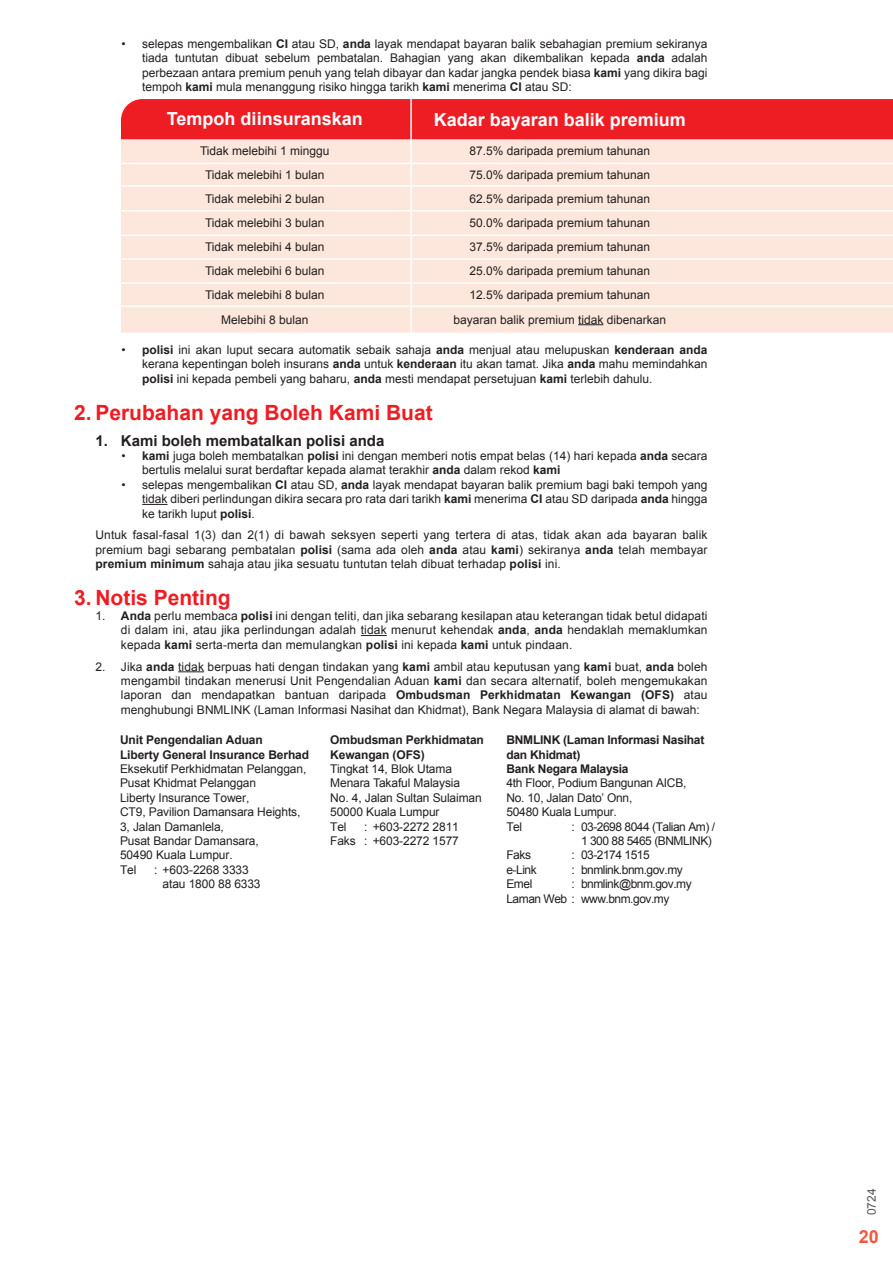
<style>
.page{position:relative;width:893px;height:1263px;background:#fff}
.page>*{position:absolute;margin:0;border:0;box-sizing:border-box;transform-origin:0 0}
.t1{font:700 21px "Arial";color:#ee1d23}
.t2{font:700 18px "Arial";color:#fff}
.t3{font:700 18px "Arial";color:#f0593e}
.t4{font:700 15px "Arial";color:#231f20}
.t5{font:12px/14.4px "Arial";color:#231f20;text-align:justify}
.t6{font:700 12px/14.4px "Arial";letter-spacing:-.01em;color:#231f20}
.t7{font:12px/14.4px "Arial";letter-spacing:-.04em;color:#231f20;text-align:center}
.t8{font:12px/14.4px "Arial";letter-spacing:-.02em;color:#231f20}
.t9{font:12px "Arial";color:#57585a}
.s1{font-weight:700}
</style>
<div class="page">
<svg style="left:142px;top:504px;width:26px;height:1px"></svg>
<svg style="left:361px;top:635px;width:26px;height:1px"></svg>
<svg style="left:178px;top:671px;width:26px;height:1px"></svg>
<div style="left:121px;top:139px;width:772px;height:194px;background:#fde7dc"></div>
<div style="left:121px;top:99px;width:772px;height:40px;background:#ee1d23"></div>
<hr style="left:121px;top:163px;width:772px;height:1px;background:#fff">
<hr style="left:121px;top:185px;width:772px;height:2px;background:#fff">
<hr style="left:121px;top:210px;width:772px;height:2px;background:#fff">
<hr style="left:121px;top:235px;width:772px;height:1px;background:#fff">
<hr style="left:121px;top:258px;width:772px;height:2px;background:#fff">
<hr style="left:121px;top:282px;width:772px;height:2px;background:#fff">
<hr style="left:121px;top:305px;width:772px;height:2px;background:#fff">
<svg style="left:578px;top:324px;width:25px;height:1px"></svg>
<hr style="left:410px;top:99px;width:2px;height:234px;background:#fff">
<p class="t5" style="left:142px;top:37px;width:567px;text-indent:-21px">• selepas mengembalikan <span class="s1">CI</span> atau SD, <span class="s1">anda</span> layak mendapat bayaran balik sebahagian premium sekiranya tiada tuntutan dibuat sebelum pembatalan. Bahagian yang akan dikembalikan kepada <span class="s1">anda</span> adalah perbezaan antara premium penuh yang telah dibayar dan kadar jangka pendek biasa <span class="s1">kami</span> yang dikira bagi tempoh <span class="s1">kami</span> mula menanggung risiko hingga tarikh <span class="s1">kami</span> menerima <span class="s1">CI</span> atau SD:</p>
<h2 class="t2" style="left:167px;top:107px;width:197px">Tempoh diinsuranskan</h2>
<h2 class="t2" style="left:434px;top:107px;width:254px">Kadar bayaran balik premium</h2>
<p class="t5" style="left:200px;top:139px;width:131px;line-height:24px;text-align:center">Tidak melebihi 1 minggu<br>Tidak melebihi 1 bulan<br>Tidak melebihi 2 bulan<br>Tidak melebihi 3 bulan<br>Tidak melebihi 4 bulan<br>Tidak melebihi 6 bulan<br>Tidak melebihi 8 bulan<br>Melebihi 8 bulan</p>
<p class="t5" style="left:453px;top:139px;width:214px;line-height:24px;text-align:center">87.5% daripada premium tahunan<br>75.0% daripada premium tahunan<br>62.5% daripada premium tahunan<br>50.0% daripada premium tahunan<br>37.5% daripada premium tahunan<br>25.0% daripada premium tahunan<br>12.5% daripada premium tahunan bayaran balik premium tidak dibenarkan</p>
<p class="t5" style="left:142px;top:343px;width:567px;text-indent:-21px">• <span class="s1">polisi</span> ini akan luput secara automatik sebaik sahaja <span class="s1">anda</span> menjual atau melupuskan <span class="s1">kenderaan anda </span>kerana kepentingan boleh insurans <span class="s1">anda</span> untuk <span class="s1">kenderaan</span> itu akan tamat. Jika <span class="s1">anda</span> mahu memindahkan <span class="s1">polisi</span> ini kepada pembeli yang baharu, <span class="s1">anda</span> mesti mendapat persetujuan <span class="s1">kami</span> terlebih dahulu.</p>
<h1 class="t1" style="left:74px;top:399px;width:360px">2. Perubahan yang Boleh Kami Buat</h1>
<p class="t4" style="left:95px;top:430px;width:290px">1. Kami boleh membatalkan polisi anda</p>
<p class="t5" style="left:142px;top:449px;width:567px;text-indent:-21px">• <span class="s1">kami</span> juga boleh membatalkan <span class="s1">polisi</span> ini dengan memberi notis empat belas (14) hari kepada <span class="s1">anda</span> secara bertulis melalui surat berdaftar kepada alamat terakhir <span class="s1">anda</span> dalam rekod <span class="s1">kami</span></p>
<p class="t5" style="left:142px;top:477px;width:567px;text-indent:-21px">• selepas mengembalikan <span class="s1">CI</span> atau SD, <span class="s1">anda</span> layak mendapat bayaran balik premium bagi baki tempoh yang tidak diberi perlindungan dikira secara pro rata dari tarikh <span class="s1">kami</span> menerima <span class="s1">CI</span> atau SD daripada <span class="s1">anda</span> hingga ke tarikh luput <span class="s1">polisi</span>.</p>
<p class="t5" style="left:95px;top:528px;width:614px">Untuk fasal-fasal 1(3) dan 2(1) di bawah seksyen seperti yang tertera di atas, tidak akan ada bayaran balik premium bagi sebarang pembatalan <span class="s1">polisi</span> (sama ada oleh <span class="s1">anda</span> atau <span class="s1">kami</span>) sekiranya <span class="s1">anda</span> telah membayar <span class="s1">premium minimum</span> sahaja atau jika sesuatu tuntutan telah dibuat terhadap <span class="s1">polisi</span> ini.</p>
<h1 class="t1" style="left:74px;top:584px;width:158px">3. Notis Penting</h1>
<p class="t5" style="left:121px;top:609px;width:588px;text-indent:-26px">1. <span class="s1">Anda</span> perlu membaca <span class="s1">polisi</span> ini dengan teliti, dan jika sebarang kesilapan atau keterangan tidak betul didapati di dalam ini, atau jika perlindungan adalah tidak menurut kehendak <span class="s1">anda</span>, <span class="s1">anda</span> hendaklah memaklumkan kepada <span class="s1">kami</span> serta-merta dan memulangkan <span class="s1">polisi</span> ini kepada <span class="s1">kami</span> untuk pindaan.</p>
<p class="t5" style="left:121px;top:659px;width:588px;text-indent:-26px">2. Jika <span class="s1">anda</span> tidak berpuas hati dengan tindakan yang <span class="s1">kami</span> ambil atau keputusan yang <span class="s1">kami</span> buat, <span class="s1">anda</span> boleh mengambil tindakan menerusi Unit Pengendalian Aduan <span class="s1">kami</span> dan secara alternatif, boleh mengemukakan laporan dan mendapatkan bantuan daripada <span class="s1">Ombudsman Perkhidmatan Kewangan (OFS)</span> atau menghubungi BNMLINK (Laman Informasi Nasihat dan Khidmat), Bank Negara Malaysia di alamat di bawah:</p>
<p class="t6" style="left:120px;top:733px;width:191px">Unit Pengendalian Aduan<br>Liberty General Insurance Berhad</p>
<p class="t5" style="left:120px;top:762px;width:188px;text-align:left">Eksekutif Perkhidmatan Pelanggan,<br>Pusat Khidmat Pelanggan<br>Liberty Insurance Tower,<br>CT9, Pavilion Damansara Heights,<br>3, Jalan Damanlela,<br>Pusat Bandar Damansara,<br>50490 Kuala Lumpur.<br>Tel</p>
<p class="t5" style="left:163px;top:862px;width:99px;text-indent:-9px">: +603-2268 3333 atau 1800 88 6333</p>
<p class="t6" style="left:330px;top:733px;width:155px">Ombudsman Perkhidmatan<br>Kewangan (OFS)</p>
<p class="t5" style="left:330px;top:762px;width:153px;text-align:left">Tingkat 14, Blok Utama<br>Menara Takaful Malaysia<br>No. 4, Jalan Sultan Sulaiman<br>50000 Kuala Lumpur<br>Tel</p>
<p class="t5" style="left:330px;top:819px;width:130px;text-align:right">: +603-2272 2811<br>Faks : +603-2272 1577</p>
<p class="t6" style="left:506px;top:733px;width:199px">BNMLINK (Laman Informasi Nasihat dan Khidmat)<br>Bank Negara Malaysia</p>
<p class="t8" style="left:506px;top:776px;width:181px">4th Floor, Podium Bangunan AICB,<br>No. 10, Jalan Dato’ Onn,<br>50480 Kuala Lumpur.<br>Tel</p>
<p class="t7" style="left:572px;top:819px;width:145px">: 03-2698 8044 (Talian Am) /<br>1 300 88 5465 (BNMLINK)</p>
<p class="t5" style="left:506px;top:848px;width:26px">Faks</p>
<p class="t7" style="left:572px;top:848px;width:80px">: 03-2174 1515</p>
<p class="t5" style="left:506px;top:862px;width:32px">e-Link</p>
<p class="t7" style="left:572px;top:862px;width:113px">: bnmlink.bnm.gov.my</p>
<p class="t5" style="left:506px;top:877px;width:27px">Emel</p>
<p class="t7" style="left:506px;top:877px;width:187px;text-align:left;text-indent:65px">: bnmlink@bnm.gov.my<br>Laman Web : www.bnm.gov.my</p>
<p class="t9" style="left:864px;top:1215px;width:28px;rotate:-90deg">0724</p>
<h2 class="t3" style="left:859px;top:1225px;width:22px">20</h2>
</div>
